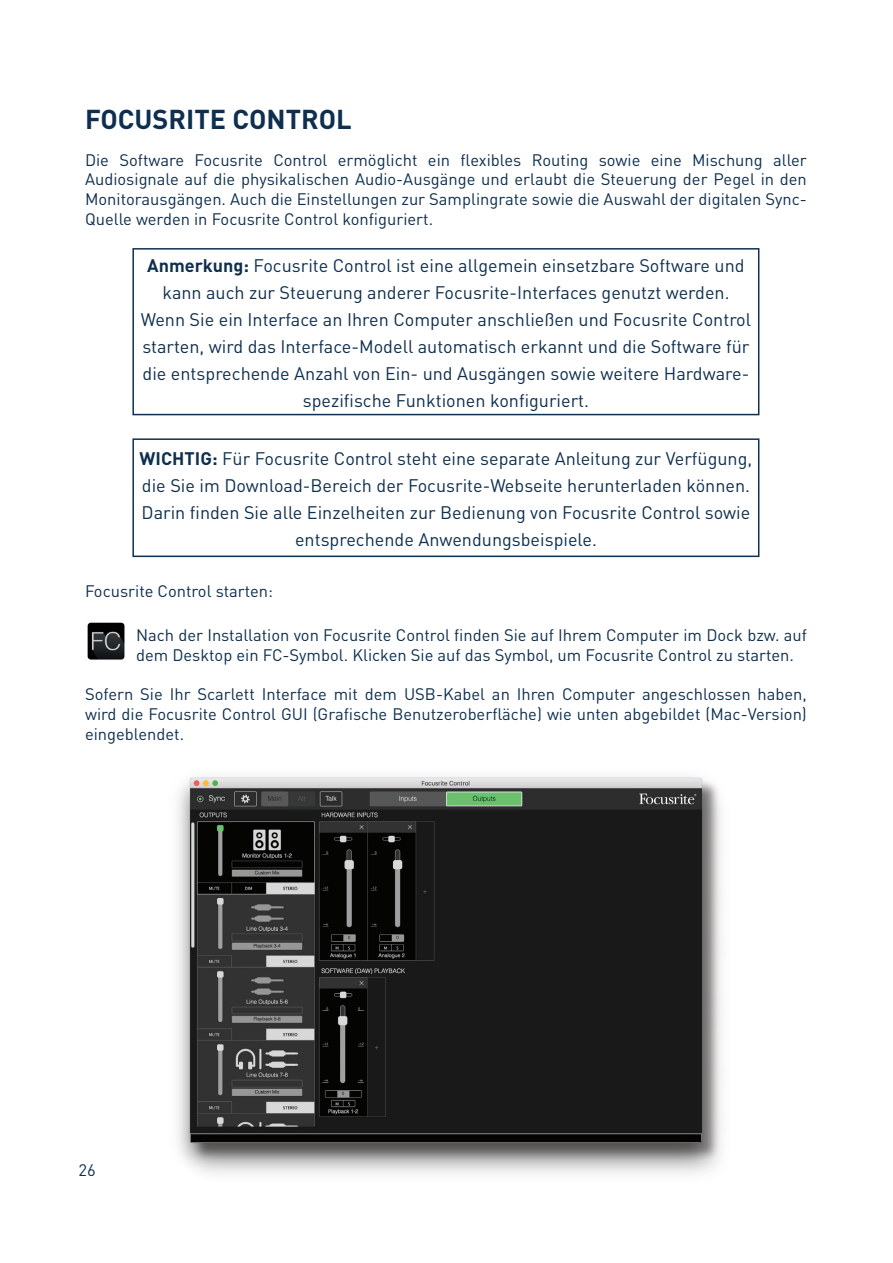
<style>
.page{position:relative;width:893px;height:1263px;background:#fff}
.page>*{position:absolute;margin:0;border:0;box-sizing:border-box;transform-origin:0 0}
.t1{font:700 27px "DIN";color:#0e2f4e}
.t2{font:18px/27px "DIN";color:#0e2f4e;text-align:center}
.t3{font:16.5px/19.8px "DIN";color:#0e2f4e;text-align:justify}
.s1{font-weight:700}
</style>
<div class="page">
<div style="left:132px;top:248px;width:627px;height:167px;border:2px solid #0e2f4e"></div>
<div style="left:132px;top:438px;width:627px;height:119px;border:2px solid #0e2f4e"></div>
<img style="left:87px;top:622px;width:38px;height:38px">
<img style="left:178px;top:777px;width:543px;height:397px">
<h1 class="t1" style="left:85px;top:101px;width:268px">FOCUSRITE CONTROL</h1>
<p class="t3" style="left:85px;top:149px;width:723px">Die Software Focusrite Control ermöglicht ein flexibles Routing sowie eine Mischung aller Audiosignale auf die physikalischen Audio-Ausgänge und erlaubt die Steuerung der Pegel in den Monitorausgängen. Auch die Einstellungen zur Samplingrate sowie die Auswahl der digitalen Sync-Quelle werden in Focusrite Control konfiguriert.</p>
<p class="t2" style="left:141px;top:251px;width:612px"><span class="s1">Anmerkung:</span> Focusrite Control ist eine allgemein einsetzbare Software und kann auch zur Steuerung anderer Focusrite-Interfaces genutzt werden.<br>Wenn Sie ein Interface an Ihren Computer anschließen und Focusrite Control starten, wird das Interface-Modell automatisch erkannt und die Software für die entsprechende Anzahl von Ein- und Ausgängen sowie weitere Hardware&shy;spezifische Funktionen konfiguriert.</p>
<p class="t2" style="left:140px;top:444px;width:614px"><span class="s1">WICHTIG:</span> Für Focusrite Control steht eine separate Anleitung zur Verfügung, die Sie im Download-Bereich der Focusrite-Webseite herunterladen können.<br>Darin finden Sie alle Einzelheiten zur Bedienung von Focusrite Control sowie entsprechende Anwendungsbeispiele.</p>
<p class="t3" style="left:85px;top:580px;width:189px">Focusrite Control starten:</p>
<p class="t3" style="left:136px;top:625px;width:672px">Nach der Installation von Focusrite Control finden Sie auf Ihrem Computer im Dock bzw. auf dem Desktop ein FC-Symbol. Klicken Sie auf das Symbol, um Focusrite Control zu starten.</p>
<p class="t3" style="left:85px;top:684px;width:723px">Sofern Sie Ihr Scarlett Interface mit dem USB-Kabel an Ihren Computer angeschlossen haben, wird die Focusrite Control GUI (Grafische Benutzeroberfläche) wie unten abgebildet (Mac-Version) eingeblendet.</p>
<p class="t3" style="left:78px;top:1160px;width:19px">26</p>
</div>
